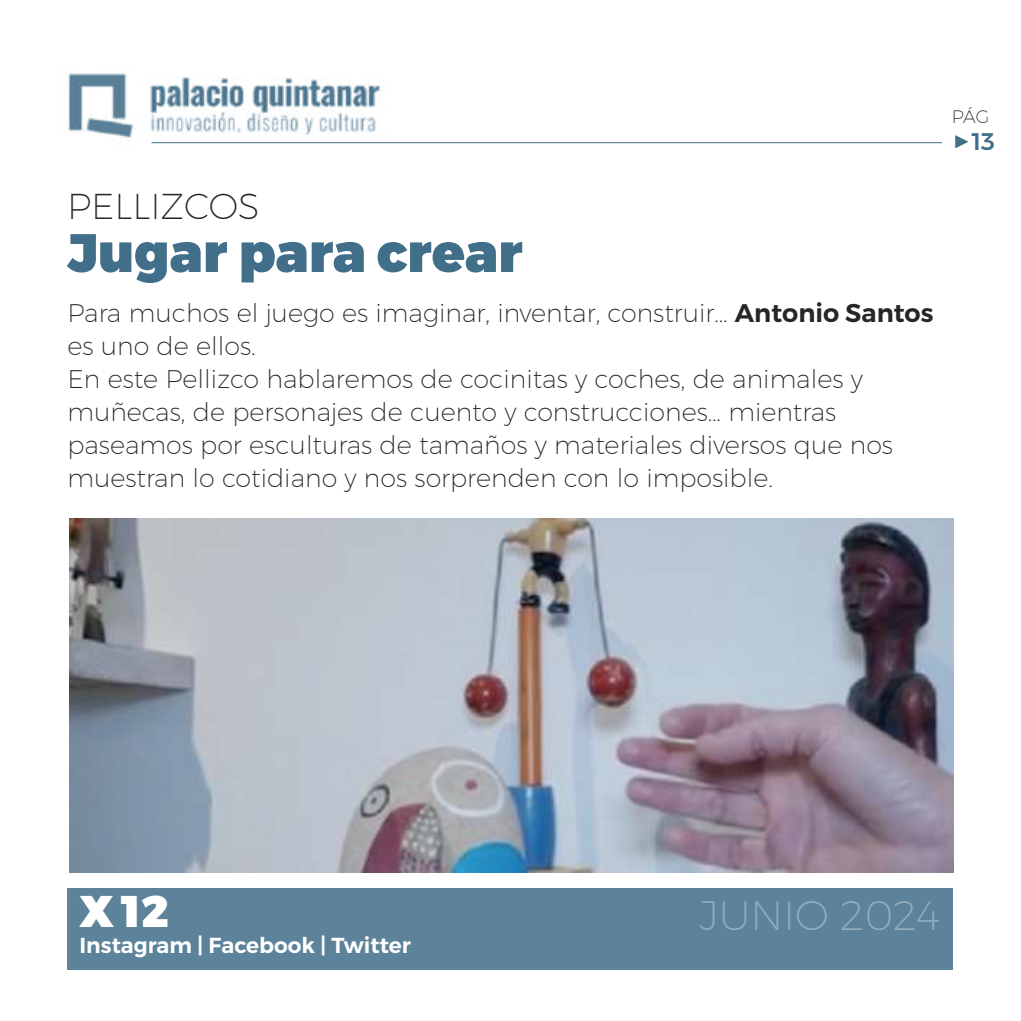
<style>
.page{position:relative;width:1021px;height:1021px;background:#fff}
.page>*{position:absolute;margin:0;border:0;box-sizing:border-box;transform-origin:0 0}
.t1{font:900 54px "Montserrat";color:#416f89}
.t2{font:900 44.4px "Montserrat";color:#fff}
.t3{font:200 41.1px "Montserrat";color:#93adbb}
.t4{font:200 36px "Montserrat";color:#272526}
.t5{font:200 25.5px/33px "Montserrat";color:#272526}
.t6{font:500 24px "Montserrat";color:#416f89}
.t7{font:600 21.6px "Montserrat";color:#fff}
.t8{font:200 18px "Montserrat";color:#272526}
.s1{font-weight:600}
.s2{font-weight:800;font-size:31.2px}
</style>
<div class="page">
<img style="left:68px;top:73px;width:316px;height:71px">
<div style="left:67px;top:881px;width:885px;height:88px;background:#5c8399"></div>
<div style="left:55px;top:509px;width:897px;height:378px;background:#fff"></div>
<img style="left:69px;top:519px;width:884px;height:353px">
<hr style="left:151px;top:142px;width:790px;height:1px;background:#416f89">
<h3 class="t4" style="left:67px;top:192px;width:194px">PELLIZCOS</h3>
<h1 class="t1" style="left:67px;top:232px;width:457px">Jugar para crear</h1>
<p class="t5" style="left:67px;top:298px;width:867px">Para muchos el juego es imaginar, inventar, construir… <span class="s1">Antonio Santos </span>es uno de ellos.<br>En este Pellizco hablaremos de cocinitas y coches, de animales y muñecas, de personajes de cuento y construcciones… mientras paseamos por esculturas de tamaños y materiales diversos que nos muestran lo cotidiano y nos sorprenden con lo imposible.</p>
<p class="t8" style="left:951px;top:110px;width:39px">PÁG</p>
<p class="t6" style="left:951px;top:128px;width:45px"><span class="s2">▶</span>13</p>
<h2 class="t2" style="left:79px;top:894px;width:91px">X 12</h2>
<h3 class="t3" style="left:699px;top:899px;width:242px">JUNIO 2024</h3>
<p class="t7" style="left:79px;top:937px;width:333px">Instagram | Facebook | Twitter</p>
</div>
